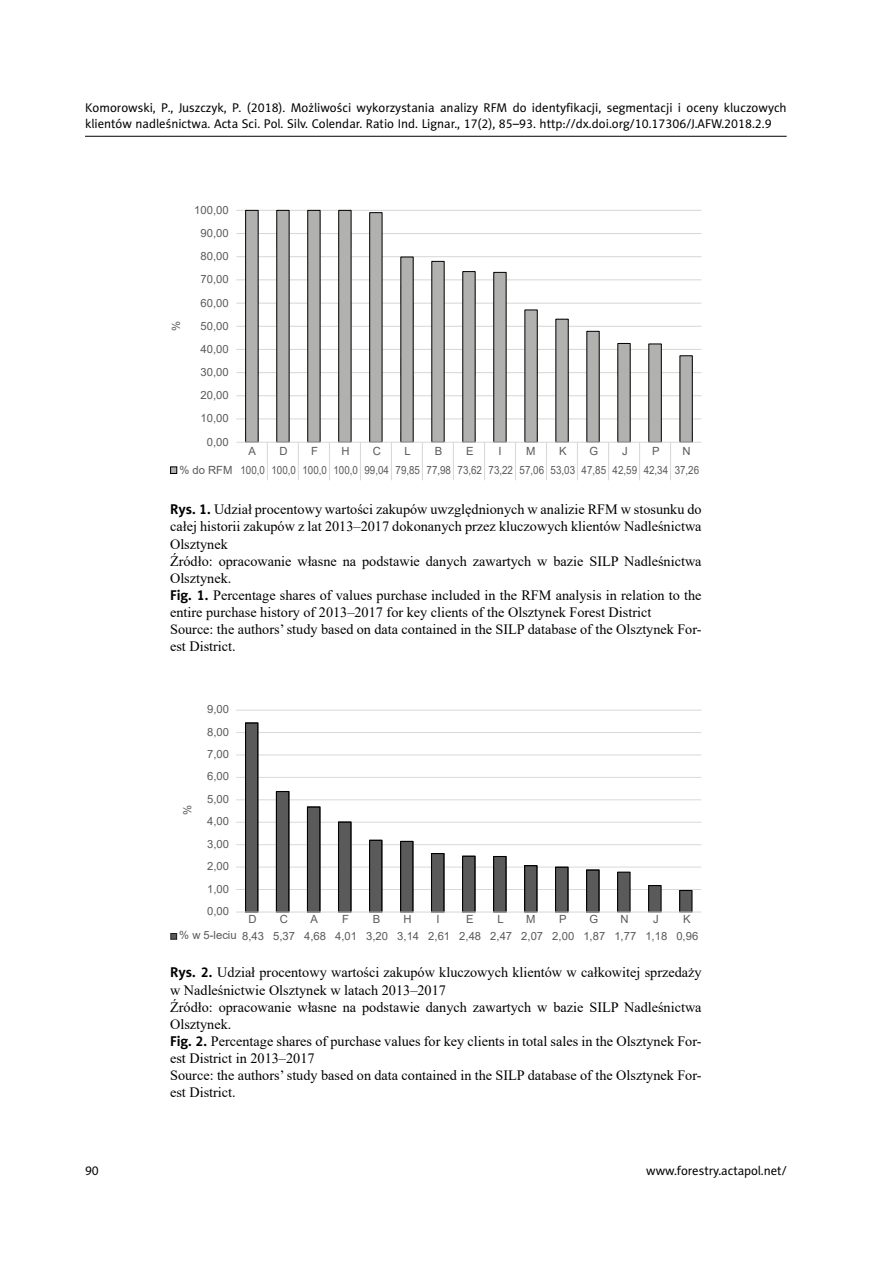
<style>
.page{position:relative;width:893px;height:1263px;background:#fff}
.page>*{position:absolute;margin:0;border:0;box-sizing:border-box;transform-origin:0 0}
.t1{font:14.25px/17.1px "Times New Roman";color:#000}
.t2{font:12.75px/15.3px "Naomi Sans EFN";color:#000}
.t3{font:11.25px/16.5px "Arial";color:#5b5a5a}
.s1{font-family:"Naomi Sans EFN";font-weight:700}
</style>
<div class="page">
<hr style="left:85px;top:136px;width:702px;height:1px;background:#000">
<hr style="left:236px;top:710px;width:465px;height:1px;background:#dad9d9">
<hr style="left:236px;top:732px;width:465px;height:1px;background:#dad9d9">
<hr style="left:236px;top:755px;width:465px;height:1px;background:#dad9d9">
<hr style="left:236px;top:777px;width:465px;height:1px;background:#dad9d9">
<hr style="left:236px;top:799px;width:465px;height:1px;background:#dad9d9">
<hr style="left:236px;top:822px;width:465px;height:1px;background:#dad9d9">
<hr style="left:236px;top:844px;width:465px;height:1px;background:#dad9d9">
<hr style="left:236px;top:867px;width:465px;height:1px;background:#dad9d9">
<hr style="left:236px;top:889px;width:465px;height:1px;background:#dad9d9">
<div style="left:246px;top:723px;width:12px;height:189px;background:#5b5a5a"></div>
<div style="left:245px;top:722px;width:13px;height:190px;border:1px solid #020203"></div>
<div style="left:276px;top:791px;width:13px;height:121px;background:#5b5a5a"></div>
<div style="left:276px;top:791px;width:13px;height:121px;border:1px solid #020203"></div>
<div style="left:307px;top:807px;width:13px;height:105px;background:#5b5a5a"></div>
<div style="left:307px;top:806px;width:13px;height:106px;border:1px solid #020203"></div>
<div style="left:338px;top:822px;width:13px;height:90px;background:#5b5a5a"></div>
<div style="left:338px;top:821px;width:13px;height:91px;border:1px solid #020203"></div>
<div style="left:370px;top:840px;width:12px;height:72px;background:#5b5a5a"></div>
<div style="left:369px;top:840px;width:13px;height:72px;border:1px solid #020203"></div>
<div style="left:401px;top:841px;width:12px;height:71px;background:#5b5a5a"></div>
<div style="left:400px;top:841px;width:13px;height:71px;border:1px solid #020203"></div>
<div style="left:431px;top:853px;width:13px;height:59px;background:#5b5a5a"></div>
<div style="left:431px;top:853px;width:13px;height:59px;border:1px solid #020203"></div>
<div style="left:463px;top:856px;width:12px;height:56px;background:#5b5a5a"></div>
<div style="left:462px;top:856px;width:13px;height:56px;border:1px solid #020203"></div>
<div style="left:494px;top:856px;width:12px;height:56px;background:#5b5a5a"></div>
<div style="left:493px;top:856px;width:14px;height:56px;border:1px solid #020203"></div>
<div style="left:525px;top:866px;width:12px;height:46px;background:#5b5a5a"></div>
<div style="left:524px;top:865px;width:13px;height:47px;border:1px solid #020203"></div>
<div style="left:555px;top:867px;width:13px;height:45px;background:#5b5a5a"></div>
<div style="left:555px;top:867px;width:13px;height:45px;border:1px solid #020203"></div>
<div style="left:587px;top:870px;width:12px;height:42px;background:#5b5a5a"></div>
<div style="left:586px;top:869px;width:14px;height:43px;border:1px solid #020203"></div>
<div style="left:618px;top:872px;width:12px;height:40px;background:#5b5a5a"></div>
<div style="left:617px;top:872px;width:14px;height:40px;border:1px solid #020203"></div>
<div style="left:649px;top:885px;width:12px;height:27px;background:#5b5a5a"></div>
<div style="left:648px;top:885px;width:14px;height:27px;border:1px solid #020203"></div>
<div style="left:680px;top:890px;width:12px;height:22px;background:#5b5a5a"></div>
<div style="left:679px;top:890px;width:13px;height:22px;border:1px solid #020203"></div>
<hr style="left:236px;top:911px;width:465px;height:1px;background:#dad9d9">
<div style="left:170px;top:933px;width:7px;height:7px;border:1px solid #1d1e1c"></div>
<hr style="left:236px;top:210px;width:465px;height:1px;background:#dad9d9">
<hr style="left:236px;top:233px;width:465px;height:1px;background:#dad9d9">
<hr style="left:236px;top:256px;width:465px;height:1px;background:#dad9d9">
<hr style="left:236px;top:279px;width:465px;height:1px;background:#dad9d9">
<hr style="left:236px;top:303px;width:465px;height:1px;background:#dad9d9">
<hr style="left:236px;top:326px;width:465px;height:1px;background:#dad9d9">
<hr style="left:236px;top:349px;width:465px;height:1px;background:#dad9d9">
<hr style="left:236px;top:372px;width:465px;height:1px;background:#dad9d9">
<hr style="left:236px;top:395px;width:465px;height:1px;background:#dad9d9">
<hr style="left:236px;top:418px;width:465px;height:1px;background:#dad9d9">
<svg style="left:245px;top:210px;width:448px;height:232px"></svg>
<hr style="left:236px;top:442px;width:465px;height:1px;background:#dad9d9">
<svg style="left:670px;top:443px;width:1px;height:37px"></svg>
<svg style="left:639px;top:443px;width:1px;height:37px"></svg>
<svg style="left:608px;top:443px;width:1px;height:37px"></svg>
<svg style="left:577px;top:443px;width:1px;height:37px"></svg>
<svg style="left:546px;top:443px;width:1px;height:37px"></svg>
<svg style="left:515px;top:443px;width:1px;height:37px"></svg>
<svg style="left:484px;top:443px;width:1px;height:37px"></svg>
<svg style="left:453px;top:443px;width:1px;height:37px"></svg>
<svg style="left:422px;top:443px;width:1px;height:37px"></svg>
<svg style="left:391px;top:443px;width:1px;height:37px"></svg>
<svg style="left:360px;top:443px;width:1px;height:37px"></svg>
<svg style="left:329px;top:443px;width:1px;height:37px"></svg>
<svg style="left:298px;top:443px;width:1px;height:37px"></svg>
<svg style="left:267px;top:443px;width:1px;height:37px"></svg>
<svg style="left:172px;top:468px;width:3px;height:4px"></svg>
<div style="left:170px;top:466px;width:7px;height:8px;border:1px solid #000"></div>
<p class="t2" style="left:85px;top:100px;width:703px">Komorowski, P., Juszczyk, P. (2018). Możliwości wykorzystania analizy RFM do identyfikacji, segmentacji i oceny kluczowych klientów nadleśnictwa. Acta Sci. Pol. Silv. Colendar. Ratio Ind. Lignar., 17(2), 85–93. http://dx.doi.org/10.17306/J.AFW.2018.2.9</p>
<p class="t3" style="left:194px;top:201px;width:36px">100,00</p>
<p class="t3" style="left:201px;top:225px;width:30px">90,00</p>
<p class="t3" style="left:201px;top:248px;width:30px">80,00</p>
<p class="t3" style="left:201px;top:271px;width:30px">70,00</p>
<p class="t3" style="left:168px;top:331px;width:12px;rotate:-90deg">%</p>
<p class="t3" style="left:201px;top:294px;width:30px">60,00</p>
<p class="t3" style="left:201px;top:317px;width:30px">50,00</p>
<p class="t3" style="left:201px;top:341px;width:30px">40,00</p>
<p class="t3" style="left:201px;top:364px;width:30px">30,00</p>
<p class="t3" style="left:201px;top:387px;width:30px">20,00</p>
<p class="t3" style="left:201px;top:410px;width:30px">10,00</p>
<p class="t3" style="left:207px;top:433px;width:23px">0,00</p>
<p class="t3" style="left:249px;top:443px;width:9px">A</p>
<p class="t3" style="left:279px;top:443px;width:10px">D</p>
<p class="t3" style="left:311px;top:443px;width:8px">F</p>
<p class="t3" style="left:341px;top:443px;width:10px">H</p>
<p class="t3" style="left:373px;top:443px;width:10px">C</p>
<p class="t3" style="left:405px;top:443px;width:8px">L</p>
<p class="t3" style="left:435px;top:443px;width:9px">B</p>
<p class="t3" style="left:466px;top:443px;width:9px">E</p>
<p class="t3" style="left:499px;top:443px;width:5px">I</p>
<p class="t3" style="left:526px;top:443px;width:11px">M</p>
<p class="t3" style="left:559px;top:443px;width:9px">K</p>
<p class="t3" style="left:589px;top:443px;width:10px">G</p>
<p class="t3" style="left:622px;top:443px;width:7px">J</p>
<p class="t3" style="left:652px;top:443px;width:9px">P</p>
<p class="t3" style="left:179px;top:441px;width:521px;line-height:19px;text-indent:503px">N % do RFM 100,0 100,0 100,0 100,0 99,04 79,85 77,98 73,62 73,22 57,06 53,03 47,85 42,59 42,34 37,26</p>
<p class="t1" style="left:170px;top:501px;width:533px"><span class="s1">Rys. 1.</span> Udział procentowy wartości zakupów uwzględnionych w analizie RFM w stosunku do całej historii zakupów z lat 2013–2017 dokonanych przez kluczowych klientów Nadleśnictwa Olsztynek<br>Źródło: opracowanie własne na podstawie danych zawartych w bazie SILP Nadleśnictwa Olsztynek.<br><span class="s1">Fig. 1.</span> Percentage shares of values purchase included in the RFM analysis in relation to the entire purchase history of 2013–2017 for key clients of the Olsztynek Forest District<br>Source: the authors’ study based on data contained in the SILP database of the Olsztynek For&shy;est District.</p>
<p class="t3" style="left:207px;top:701px;width:23px">9,00</p>
<p class="t3" style="left:207px;top:723px;width:23px">8,00</p>
<p class="t3" style="left:207px;top:746px;width:23px">7,00</p>
<p class="t3" style="left:179px;top:815px;width:12px;rotate:-90deg">%</p>
<p class="t3" style="left:207px;top:768px;width:23px">6,00</p>
<p class="t3" style="left:207px;top:790px;width:23px">5,00</p>
<p class="t3" style="left:207px;top:813px;width:23px">4,00</p>
<p class="t3" style="left:207px;top:835px;width:23px">3,00</p>
<p class="t3" style="left:207px;top:858px;width:23px">2,00</p>
<p class="t3" style="left:207px;top:880px;width:23px">1,00</p>
<p class="t3" style="left:207px;top:903px;width:23px">0,00</p>
<p class="t3" style="left:248px;top:911px;width:10px">D</p>
<p class="t3" style="left:280px;top:911px;width:10px">C</p>
<p class="t3" style="left:311px;top:911px;width:9px">A</p>
<p class="t3" style="left:342px;top:911px;width:8px">F</p>
<p class="t3" style="left:373px;top:911px;width:9px">B</p>
<p class="t3" style="left:403px;top:911px;width:10px">H</p>
<p class="t3" style="left:436px;top:911px;width:5px">I</p>
<p class="t3" style="left:466px;top:911px;width:9px">E</p>
<p class="t3" style="left:497px;top:911px;width:8px">L</p>
<p class="t3" style="left:526px;top:911px;width:11px">M</p>
<p class="t3" style="left:559px;top:911px;width:9px">P</p>
<p class="t3" style="left:589px;top:911px;width:10px">G</p>
<p class="t3" style="left:620px;top:911px;width:10px">N</p>
<p class="t3" style="left:653px;top:911px;width:7px">J</p>
<p class="t3" style="left:179px;top:911px;width:521px;text-indent:504px">K % w 5-leciu 8,43 5,37 4,68 4,01 3,20 3,14 2,61 2,48 2,47 2,07 2,00 1,87 1,77 1,18 0,96</p>
<p class="t1" style="left:170px;top:964px;width:533px"><span class="s1">Rys. 2.</span> Udział procentowy wartości zakupów kluczowych klientów w całkowitej sprzedaży w Nadleśnictwie Olsztynek w latach 2013–2017<br>Źródło: opracowanie własne na podstawie danych zawartych w bazie SILP Nadleśnictwa Olsztynek.<br><span class="s1">Fig. 2.</span> Percentage shares of purchase values for key clients in total sales in the Olsztynek For&shy;est District in 2013–2017<br>Source: the authors’ study based on data contained in the SILP database of the Olsztynek For&shy;est District.</p>
<p class="t2" style="left:85px;top:1162px;width:15px">90</p>
<p class="t2" style="left:646px;top:1162px;width:142px">www.forestry.actapol.net/</p>
</div>
